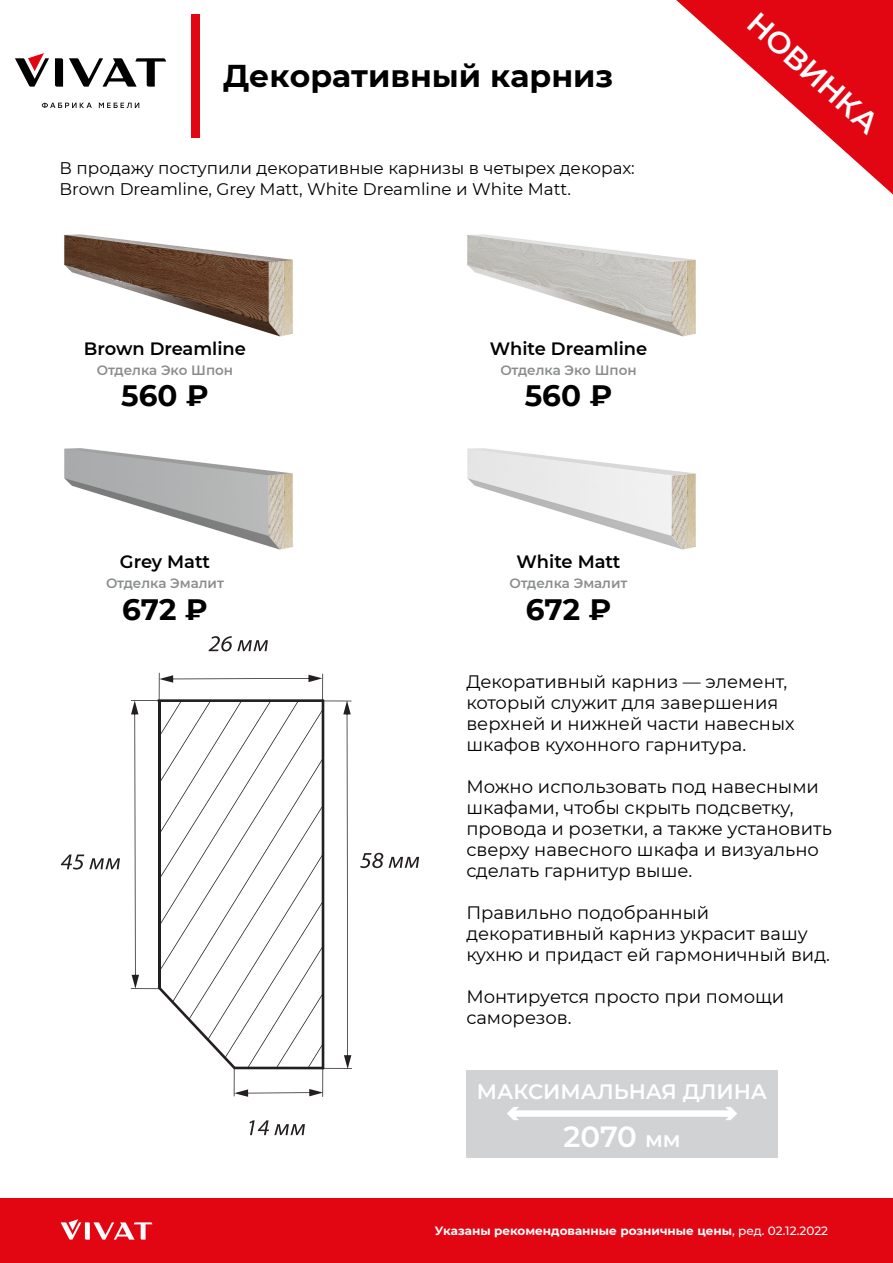
<style>
.page{position:relative;width:893px;height:1263px;background:#fff}
.page>*{position:absolute;margin:0;border:0;box-sizing:border-box;transform-origin:0 0}
.t1{font:700 31.5px "Montserrat";color:#000}
.t2{font:600 30px "Montserrat";color:#fff}
.t3{font:700 29.4px "Montserrat";color:#000}
.t4{font:100 29.25px "Montserrat";color:#fff}
.t5{font:100 21px "Montserrat";color:#fff}
.t6{font:18px/21px "Montserrat";color:#000}
.t7{font:600 17.85px "Montserrat";color:#000}
.t8{font:16.8px/21px "Montserrat";color:#000}
.t9{font:600 13.5px "Montserrat";color:#8a8c8e}
.t10{font:700 12px "Montserrat";color:#fff}
.s1{font-size:22.05px}
.s2{font-weight:500}
</style>
<div class="page">
<div style="left:0;top:1199px;width:893px;height:64px;background:#e20613"></div>
<svg style="left:61px;top:1219px;width:91px;height:20px"></svg>
<svg style="left:676px;top:0;width:217px;height:194px"></svg>
<svg style="left:15px;top:53px;width:34px;height:34px"></svg>
<svg style="left:55px;top:58px;width:8px;height:29px"></svg>
<svg style="left:69px;top:58px;width:97px;height:29px"></svg>
<svg style="left:42px;top:103px;width:50px;height:5px"></svg>
<svg style="left:99px;top:103px;width:40px;height:5px"></svg>
<div style="left:191px;top:14px;width:8px;height:124px;background:#e20613"></div>
<div style="left:466px;top:1070px;width:312px;height:88px;background:#d0d2d3"></div>
<svg style="left:507px;top:1107px;width:230px;height:13px"></svg>
<svg style="left:209px;top:636px;width:59px;height:15px"></svg>
<svg style="left:61px;top:854px;width:59px;height:15px"></svg>
<svg style="left:360px;top:853px;width:59px;height:15px"></svg>
<svg style="left:250px;top:1120px;width:55px;height:15px"></svg>
<svg style="left:131px;top:673px;width:221px;height:424px"></svg>
<img style="left:64px;top:234px;width:229px;height:103px">
<img style="left:467px;top:154px;width:278px;height:183px">
<img style="left:64px;top:448px;width:229px;height:102px">
<img style="left:467px;top:448px;width:229px;height:102px">
<h1 class="t1" style="left:223px;top:53px;width:392px">Декоративный карниз</h1>
<p class="t8" style="left:60px;top:157px;width:577px">В продажу поступили декоративные карнизы в четырех декорах:<br>Brown Dreamline, Grey Matt, White Dreamline и White Matt.</p>
<p class="t7" style="left:84px;top:336px;width:164px">Brown Dreamline</p>
<p class="t7" style="left:490px;top:336px;width:159px">White Dreamline</p>
<p class="t9" style="left:97px;top:360px;width:138px">Отделка Эко Шпон</p>
<p class="t9" style="left:500px;top:360px;width:138px">Отделка Эко Шпон</p>
<h3 class="t3" style="left:121px;top:375px;width:89px">560 ₽</h3>
<h3 class="t3" style="left:525px;top:375px;width:89px">560 ₽</h3>
<p class="t7" style="left:516px;top:549px;width:106px">White Matt</p>
<h3 class="t3" style="left:526px;top:588px;width:87px">672 ₽</h3>
<p class="t7" style="left:120px;top:549px;width:92px">Grey Matt</p>
<h3 class="t3" style="left:122px;top:588px;width:87px">672 ₽</h3>
<p class="t9" style="left:106px;top:574px;width:119px">Отделка Эмалит</p>
<p class="t9" style="left:509px;top:574px;width:119px">Отделка Эмалит</p>
<h2 class="t2" style="left:766px;top:2px;width:166px;rotate:42deg">НОВИНКА</h2>
<p class="t6" style="left:466px;top:670px;width:330px">Декоративный карниз — элемент, который служит для завершения верхней и нижней части навесных шкафов кухонного гарнитура.</p>
<p class="t6" style="left:466px;top:775px;width:367px">Можно использовать под навесными шкафами, чтобы скрыть подсветку, провода и розетки, а также установить сверху навесного шкафа и визуально сделать гарнитур выше.</p>
<p class="t6" style="left:466px;top:902px;width:365px">Правильно подобранный декоративный карниз украсит вашу кухню и придаст ей гармоничный вид.</p>
<p class="t6" style="left:466px;top:986px;width:319px">Монтируется просто при помощи саморезов.</p>
<p class="t5" style="left:477px;top:1078px;width:292px">МАКСИМАЛЬНАЯ ДЛИНА</p>
<h3 class="t4" style="left:564px;top:1117px;width:119px">2070 <span class="s1">мм</span></h3>
<p class="t10" style="left:435px;top:1221px;width:395px">Указаны рекомендованные розничные цены<span class="s2">, ред. 02.12.2022</span></p>
</div>
